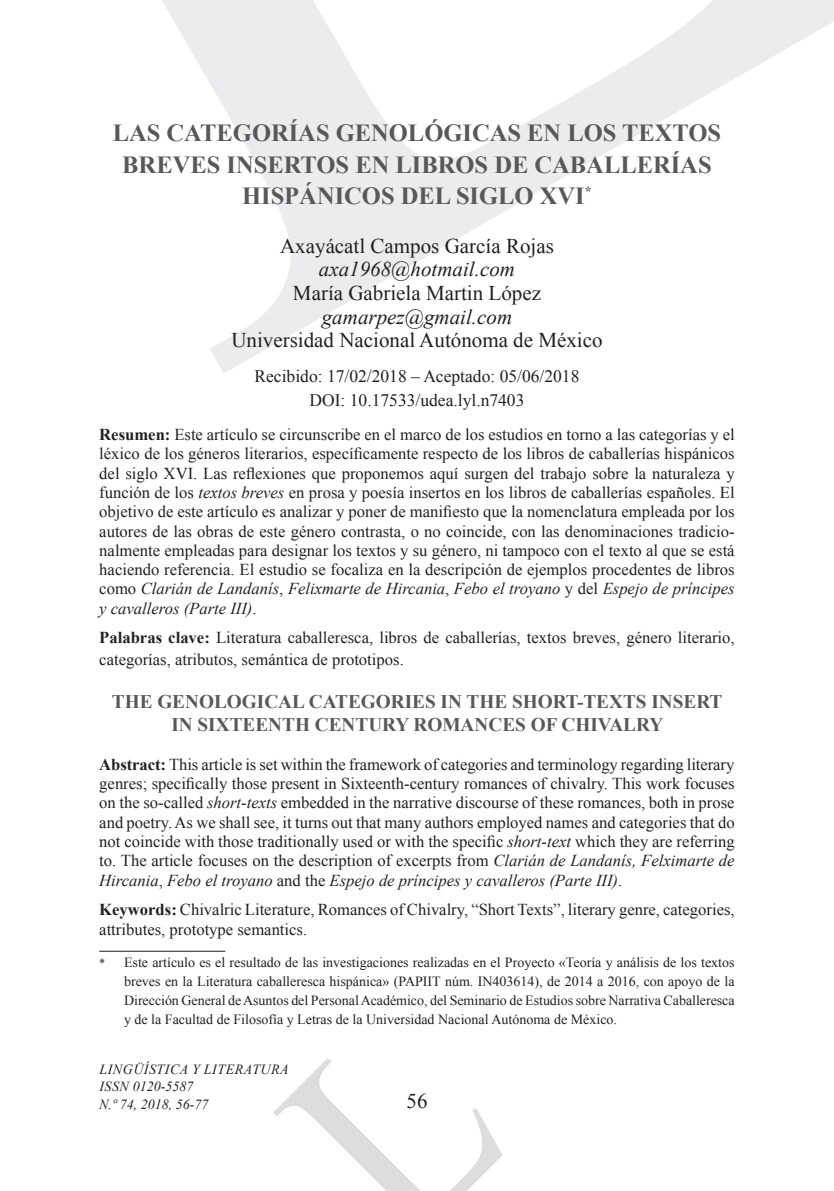
<style>
.page{position:relative;width:834px;height:1191px;background:#fff}
.page>*{position:absolute;margin:0;border:0;box-sizing:border-box;transform-origin:0 0}
.t1{font:700 24.5px/31.5px "Times New Roman";color:#57585a;text-align:center}
.t2{font:21px "Times New Roman";color:#231f20}
.t3{font:italic 21px "Times New Roman";color:#231f20}
.t4{font:700 19.25px/22.8px "Times New Roman";color:#57585a;text-align:center}
.t5{font:17.5px/24.5px "Times New Roman";color:#231f20;text-align:center}
.t6{font:16.62px/19.2px "Times New Roman";color:#231f20;text-align:justify}
.t7{font:14px/19.2px "Times New Roman";color:#231f20;text-align:justify}
.t8{font:italic 14px/17.5px "Times New Roman";letter-spacing:.035em;color:#231f20}
.s1{font-weight:700}
.s2{font-style:italic}
.s3{font-size:12.25px}
</style>
<div class="page">
<svg style="left:273px;top:1058px;width:229px;height:133px"></svg>
<svg style="left:162px;top:0;width:671px;height:373px"></svg>
<hr style="left:99px;top:950px;width:126px;height:1px;background:#231f20">
<h1 class="t1" style="left:113px;top:116px;width:609px">LAS CATEGORÍAS GENOLÓGICAS EN LOS TEXTOS<br>BREVES INSERTOS EN LIBROS DE CABALLERÍAS<br>HISPÁNICOS DEL SIGLO XVI<sup>*</sup></h1>
<p class="t2" style="left:280px;top:231px;width:275px">Axayácatl Campos García Rojas</p>
<p class="t3" style="left:319px;top:255px;width:198px">axa1968@hotmail.com</p>
<p class="t2" style="left:293px;top:278px;width:249px">María Gabriela Martin López</p>
<p class="t3" style="left:322px;top:302px;width:192px">gamarpez@gmail.com</p>
<p class="t2" style="left:231px;top:325px;width:372px">Universidad Nacional Autónoma de México</p>
<p class="t5" style="left:254px;top:363px;width:326px">Recibido: 17/02/2018 – Aceptado: 05/06/2018<br>DOI: 10.17533/udea.lyl.n7403</p>
<p class="t6" style="left:99px;top:424px;width:636px"><span class="s1">Resumen:</span> Este artículo se circunscribe en el marco de los estudios en torno a las categorías y el léxico de los géneros literarios, específicamente respecto de los libros de caballerías hispánicos del siglo XVI. Las reflexiones que proponemos aquí surgen del trabajo sobre la naturaleza y función de los <span class="s2">textos breves</span> en prosa y poesía insertos en los libros de caballerías españoles. El objetivo de este artículo es analizar y poner de manifiesto que la nomenclatura empleada por los autores de las obras de este género contrasta, o no coincide, con las denominaciones tradicio&shy;nalmente empleadas para designar los textos y su género, ni tampoco con el texto al que se está haciendo referencia. El estudio se focaliza en la descripción de ejemplos procedentes de libros como <span class="s2">Clarián de Landanís</span>, <span class="s2">Felixmarte de Hircania</span>, <span class="s2">Febo el troyano</span> y del <span class="s2">Espejo de príncipes y cavalleros (Parte III)</span>.</p>
<p class="t6" style="left:99px;top:625px;width:636px;line-height:22.8px"><span class="s1">Palabras clave:</span> Literatura caballeresca, libros de caballerías, textos breves, género literario, categorías, atributos, semántica de prototipos.</p>
<p class="t4" style="left:112px;top:689px;width:612px">THE GENOLOGICAL CATEGORIES IN THE SHORT-TEXTS INSERT<br>IN SIXTEENTH CENTURY ROMANCES OF CHIVALRY</p>
<p class="t6" style="left:99px;top:754px;width:636px"><span class="s1">Abstract:</span> This article is set within the framework of categories and terminology regarding literary genres; specifically those present in Sixteenth-century romances of chivalry. This work focuses on the so-called <span class="s2">short-texts</span> embedded in the narrative discourse of these romances, both in prose and poetry. As we shall see, it turns out that many authors employed names and categories that do not coincide with those traditionally used or with the specific <span class="s2">short-text</span> which they are referring to. The article focuses on the description of excerpts from <span class="s2">Clarián de Landanís, Felximarte de Hircania</span>, <span class="s2">Febo el troyano</span> and the <span class="s2">Espejo de príncipes y cavalleros (Parte III)</span>.</p>
<p class="t6" style="left:99px;top:898px;width:636px;line-height:20.1px"><span class="s1">Keywords:</span> Chivalric Literature, Romances of Chivalry, “Short Texts”, literary genre, categories, attributes, prototype semantics.</p>
<p class="t7" style="left:124px;top:951px;width:612px;text-indent:-25px"><span class="s3">*</span> Este artículo es el resultado de las investigaciones realizadas en el Proyecto «Teoría y análisis de los textos breves en la Literatura caballeresca hispánica» (PAPIIT núm. IN403614), de 2014 a 2016, con apoyo de la Dirección General de Asuntos del Personal Académico, del Seminario de Estudios sobre Narrativa Caballeresca y de la Facultad de Filosofía y Letras de la Universidad Nacional Autónoma de México.</p>
<p class="t8" style="left:99px;top:1060px;width:191px">LINGÜÍSTICA Y LITERATURA<br>ISSN 0120-5587<br>N.º 74, 2018, 56-77</p>
<p class="t2" style="left:406px;top:1086px;width:22px">56</p>
</div>
